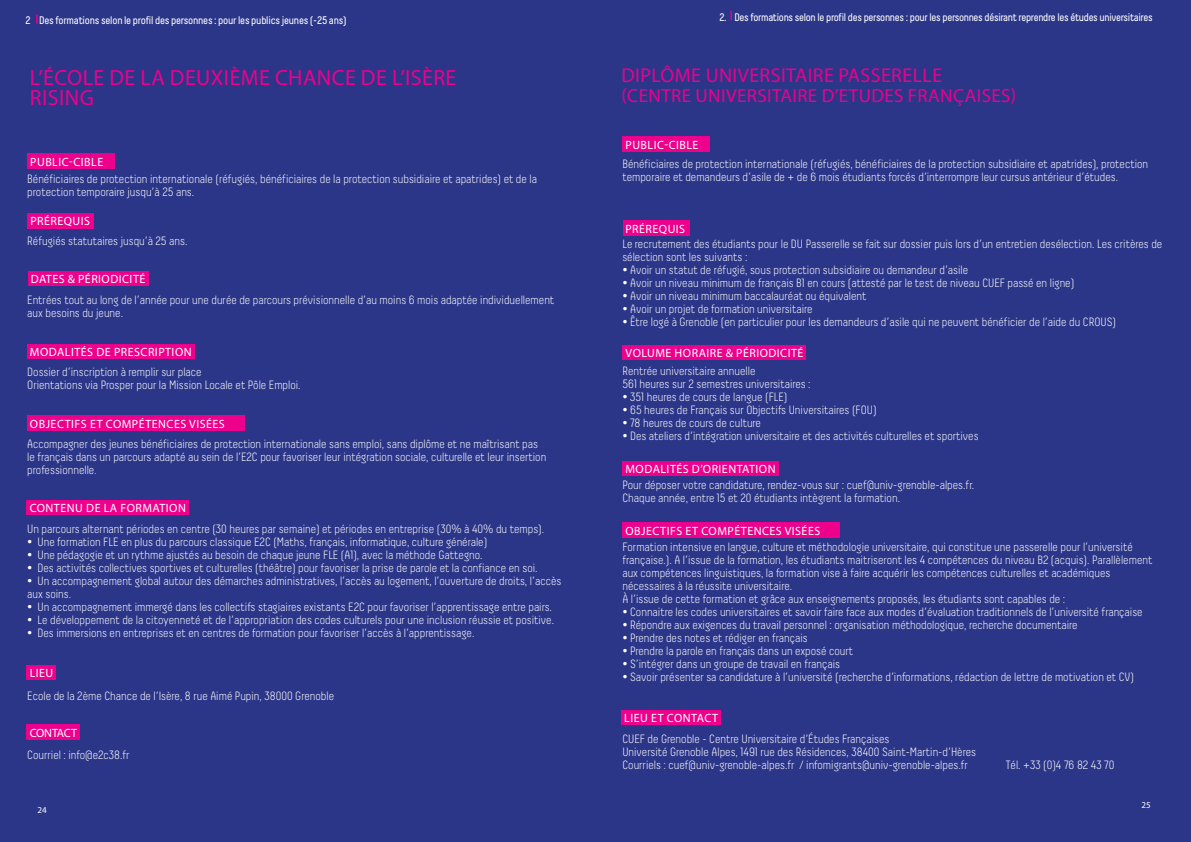
<style>
.page{position:relative;width:1191px;height:842px;background:#fff}
.page>*{position:absolute;margin:0;border:0;box-sizing:border-box;transform-origin:0 0}
.t1{font:22px/20px "Myriad Pro";letter-spacing:.02em;color:#ec008c}
.t2{font:20px "Myriad Pro";letter-spacing:.02em;color:#ec008c}
.t3{font:19px "Myriad Pro";letter-spacing:.02em;color:#ec008c}
.t4{font:300 12px/13px "Decima";color:#fff}
.t5{font:12px "Myriad Pro";letter-spacing:.04em;color:#fff}
.t6{font:12px "Myriad Pro";letter-spacing:-.015em;color:#fff}
.t7{font:11px "Decima";letter-spacing:-.03em;color:#fff}
.t8{font:9px "Myriad Pro";color:#fff}
.s1{font-size:10px}
</style>
<div class="page">
<div style="left:587px;top:0;width:604px;height:842px;background:#2c3689"></div>
<div style="left:622px;top:461px;width:156px;height:14px;background:#ec008c"></div>
<div style="left:622px;top:522px;width:218px;height:15px;background:#ec008c"></div>
<div style="left:621px;top:710px;width:100px;height:15px;background:#ec008c"></div>
<div style="left:622px;top:345px;width:184px;height:15px;background:#ec008c"></div>
<div style="left:622px;top:136px;width:88px;height:15px;background:#ec008c"></div>
<div style="left:622px;top:220px;width:67px;height:15px;background:#ec008c"></div>
<svg style="left:730px;top:11px;width:2px;height:9px"></svg>
<div style="left:0;top:0;width:604px;height:842px;background:#2c3689"></div>
<svg style="left:36px;top:15px;width:2px;height:9px"></svg>
<div style="left:27px;top:344px;width:168px;height:14px;background:#ec008c"></div>
<div style="left:27px;top:416px;width:217px;height:15px;background:#ec008c"></div>
<div style="left:27px;top:725px;width:53px;height:15px;background:#ec008c"></div>
<div style="left:28px;top:271px;width:120px;height:15px;background:#ec008c"></div>
<div style="left:27px;top:153px;width:88px;height:16px;background:#ec008c"></div>
<div style="left:27px;top:213px;width:67px;height:15px;background:#ec008c"></div>
<div style="left:27px;top:500px;width:162px;height:15px;background:#ec008c"></div>
<div style="left:27px;top:665px;width:29px;height:14px;background:#ec008c"></div>
<p class="t7" style="left:26px;top:14px;width:323px">2 Des formations selon le profil des personnes : pour les publics jeunes (-25 ans)</p>
<h1 class="t1" style="left:30px;top:67px;width:428px">L’ÉCOLE DE LA DEUXIÈME CHANCE DE L’ISÈRE<br>RISING</h1>
<p class="t5" style="left:30px;top:154px;width:75px">PUBLIC-CIBLE</p>
<p class="t4" style="left:27px;top:172px;width:511px">Bénéficiaires de protection internationale (réfugiés, bénéficiaires de la protection subsidiaire et apatrides) et de la protection temporaire jusqu’à 25 ans.</p>
<p class="t4" style="left:27px;top:234px;width:162px">Réfugiés statutaires jusqu’à 25 ans.</p>
<p class="t5" style="left:30px;top:214px;width:61px">PRÉREQUIS</p>
<p class="t5" style="left:31px;top:272px;width:116px">DATES &amp; PÉRIODICITÉ</p>
<p class="t4" style="left:27px;top:293px;width:528px">Entrées tout au long de l’année pour une durée de parcours prévisionnelle d’au moins 6 mois adaptée individuellement aux besoins du jeune.</p>
<p class="t5" style="left:30px;top:344px;width:163px">MODALITÉS DE PRESCRIPTION</p>
<p class="t4" style="left:27px;top:365px;width:275px">Dossier d’inscription à remplir sur place<br>Orientations via Prosper pour la Mission Locale et Pôle Emploi.</p>
<p class="t5" style="left:30px;top:417px;width:196px">OBJECTIFS ET COMPÉTENCES VISÉES</p>
<p class="t4" style="left:27px;top:437px;width:520px">Accompagner des jeunes bénéficiaires de protection internationale sans emploi, sans diplôme et ne maîtrisant pas le français dans un parcours adapté au sein de l’E2C pour favoriser leur intégration sociale, culturelle et leur insertion professionnelle<span class="s1">.</span></p>
<p class="t5" style="left:30px;top:501px;width:158px">CONTENU DE LA FORMATION</p>
<p class="t4" style="left:27px;top:522px;width:518px">Un parcours alternant périodes en centre (30 heures par semaine) et périodes en entreprise (30% à 40% du temps).</p>
<p class="t4" style="left:27px;top:535px;width:461px">• Une formation FLE en plus du parcours classique E2C (Maths, français, informatique, culture générale)</p>
<p class="t4" style="left:27px;top:548px;width:457px">• Une pédagogie et un rythme ajustés au besoin de chaque jeune FLE (A1), avec la méthode Gattegno.</p>
<p class="t4" style="left:27px;top:561px;width:512px">• Des activités collectives sportives et culturelles (théâtre) pour favoriser la prise de parole et la confiance en soi.</p>
<p class="t4" style="left:27px;top:574px;width:535px">• Un accompagnement global autour des démarches administratives, l’accès au logement, l’ouverture de droits, l’accès aux soins.</p>
<p class="t4" style="left:27px;top:600px;width:526px">• Un accompagnement immergé dans les collectifs stagiaires existants E2C pour favoriser l’apprentissage entre pairs.</p>
<p class="t4" style="left:27px;top:613px;width:528px">• Le développement de la citoyenneté et de l’appropriation des codes culturels pour une inclusion réussie et positive.</p>
<p class="t4" style="left:27px;top:626px;width:448px">• Des immersions en entreprises et en centres de formation pour favoriser l’accès à l’apprentissage.</p>
<p class="t5" style="left:30px;top:665px;width:7px">LIEU</p>
<p class="t4" style="left:27px;top:689px;width:308px">Ecole de la 2ème Chance de l’Isère, 8 rue Aimé Pupin, 38000 Grenoble</p>
<p class="t6" style="left:30px;top:726px;width:49px">CONTACT</p>
<p class="t4" style="left:27px;top:748px;width:104px">Courriel : info@e2c38.fr</p>
<p class="t8" style="left:38px;top:804px;width:11px">24</p>
<p class="t7" style="left:719px;top:11px;width:435px">2. Des formations selon le profil des personnes : pour les personnes désirant reprendre les études universitaires</p>
<h2 class="t2" style="left:621px;top:63px;width:322px">DIPLÔME UNIVERSITAIRE PASSERELLE</h2>
<h3 class="t3" style="left:621px;top:84px;width:396px">(CENTRE UNIVERSITAIRE D’ETUDES FRANÇAISES)</h3>
<p class="t5" style="left:625px;top:137px;width:75px">PUBLIC-CIBLE</p>
<p class="t4" style="left:622px;top:157px;width:527px">Bénéficiaires de protection internationale (réfugiés, bénéficiaires de la protection subsidiaire et apatrides), protection temporaire et demandeurs d’asile de + de 6 mois étudiants forcés d’interrompre leur cursus antérieur d’études.</p>
<p class="t5" style="left:625px;top:221px;width:61px">PRÉREQUIS</p>
<p class="t4" style="left:622px;top:237px;width:541px">Le recrutement des étudiants pour le DU Passerelle se fait sur dossier puis lors d’un entretien desélection. Les critères de sélection sont les suivants :</p>
<p class="t4" style="left:622px;top:263px;width:347px">• Avoir un statut de réfugié, sous protection subsidiaire ou demandeur d’asile</p>
<p class="t4" style="left:622px;top:276px;width:453px">• Avoir un niveau minimum de français B1 en cours (attesté par le test de niveau CUEF passé en ligne)</p>
<p class="t4" style="left:622px;top:289px;width:245px">• Avoir un niveau minimum baccalauréat ou équivalent</p>
<p class="t4" style="left:622px;top:302px;width:192px">• Avoir un projet de formation universitaire</p>
<p class="t4" style="left:622px;top:315px;width:495px">• Être logé à Grenoble (en particulier pour les demandeurs d’asile qui ne peuvent bénéficier de l’aide du CROUS)</p>
<p class="t4" style="left:622px;top:364px;width:190px">Rentrée universitaire annuelle<br>561 heures sur 2 semestres universitaires :</p>
<p class="t4" style="left:622px;top:390px;width:167px">• 351 heures de cours de langue (FLE)</p>
<p class="t4" style="left:622px;top:403px;width:256px">• 65 heures de Français sur Objectifs Universitaires (FOU)</p>
<p class="t4" style="left:622px;top:416px;width:140px">• 78 heures de cours de culture</p>
<p class="t4" style="left:622px;top:429px;width:358px">• Des ateliers d’intégration universitaire et des activités culturelles et sportives</p>
<p class="t4" style="left:622px;top:478px;width:353px">Pour déposer votre candidature, rendez-vous sur : cuef@univ-grenoble-alpes.fr.<br>Chaque année, entre 15 et 20 étudiants intègrent la formation.</p>
<p class="t4" style="left:622px;top:540px;width:531px">Formation intensive en langue, culture et méthodologie universitaire, qui constitue une passerelle pour l’université française.). A l’issue de la formation, les étudiants maitriseront les 4 compétences du niveau B2 (acquis). Parallèlement aux compétences linguistiques, la formation vise à faire acquérir les compétences culturelles et académiques nécessaires à la réussite universitaire.<br>À l’issue de cette formation et grâce aux enseignements proposés, les étudiants sont capables de :</p>
<p class="t4" style="left:622px;top:605px;width:522px">• Connaitre les codes universitaires et savoir faire face aux modes d’évaluation traditionnels de l’université française</p>
<p class="t4" style="left:622px;top:618px;width:457px">• Répondre aux exigences du travail personnel : organisation méthodologique, recherche documentaire</p>
<p class="t4" style="left:622px;top:631px;width:187px">• Prendre des notes et rédiger en français</p>
<p class="t4" style="left:622px;top:644px;width:232px">• Prendre la parole en français dans un exposé court</p>
<p class="t4" style="left:622px;top:657px;width:219px">• S’intégrer dans un groupe de travail en français</p>
<p class="t4" style="left:622px;top:670px;width:513px">• Savoir présenter sa candidature à l’université (recherche d’informations, rédaction de lettre de motivation et CV)</p>
<p class="t5" style="left:625px;top:345px;width:179px">VOLUME HORAIRE &amp; PÉRIODICITÉ</p>
<p class="t5" style="left:625px;top:461px;width:85px">MODALITÉS D’ORIENTATION</p>
<p class="t5" style="left:625px;top:523px;width:196px">OBJECTIFS ET COMPÉTENCES VISÉES</p>
<p class="t5" style="left:624px;top:710px;width:7px">LIEU</p>
<p class="t5" style="left:651px;top:710px;width:68px">ET CONTACT</p>
<p class="t4" style="left:622px;top:732px;width:355px">CUEF de Grenoble - Centre Universitaire d’Études Françaises<br>Université Grenoble Alpes, 1491 rue des Résidences, 38400 Saint-Martin-d’Hères<br>Courriels : cuef@univ-grenoble-alpes.fr / infomigrants@univ-grenoble-alpes.fr</p>
<p class="t4" style="left:1005px;top:758px;width:110px">Tél. +33 (0)4 76 82 43 70</p>
<p class="t8" style="left:1141px;top:799px;width:11px">25</p>
</div>
